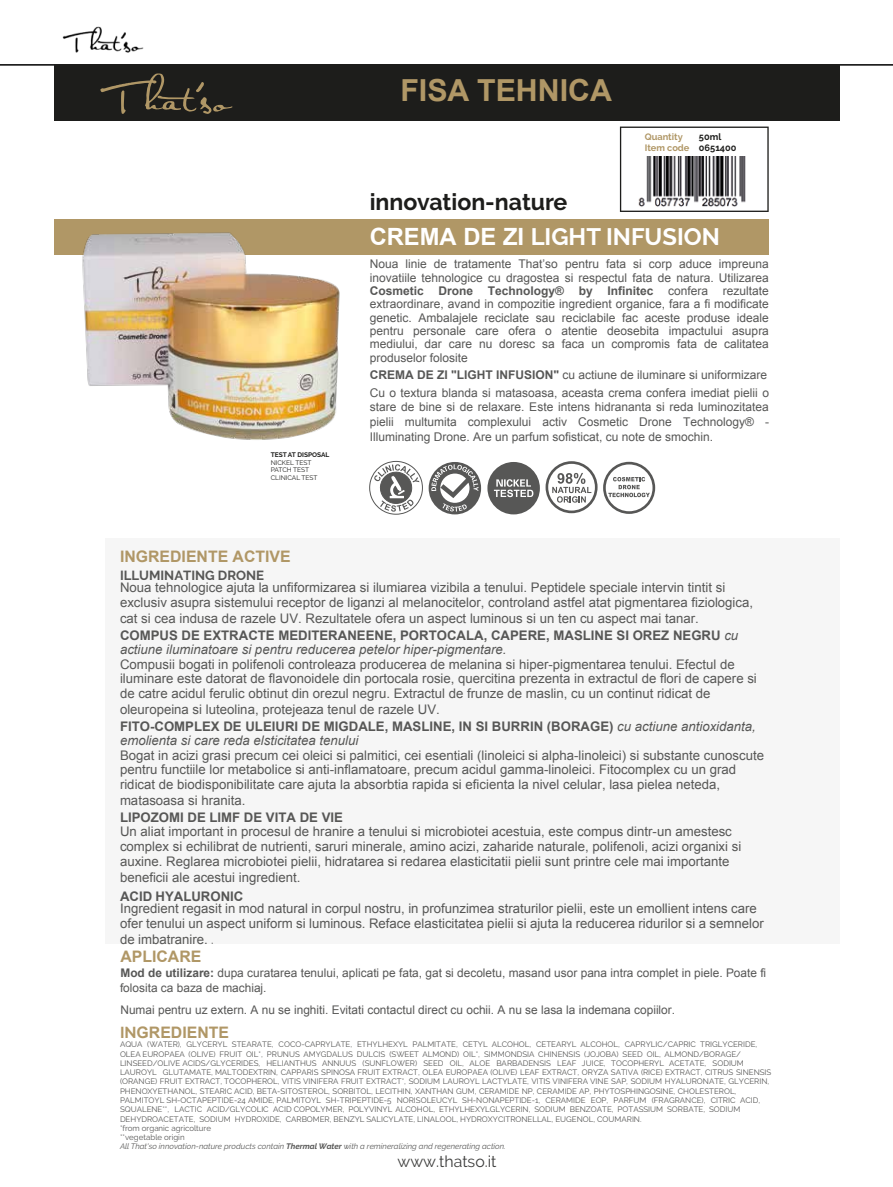
<style>
.page{position:relative;width:893px;height:1187px;background:#fff}
.page>*{position:absolute;margin:0;border:0;box-sizing:border-box;transform-origin:0 0}
.t1{font:700 30.3px "Arial";color:#b09766}
.t2{font:700 23.7px "Raleway";color:#fff}
.t3{font:700 23.1px "Raleway";color:#1d1d1b}
.t4{font:700 15.9px "Arial";color:#b09766}
.t5{font:15.9px "Raleway";color:#3c3c3b}
.t6{font:13.2px/14.5px "Arial";color:#575756}
.t7{font:700 13.2px/16.5px "Arial";color:#575756}
.t8{font:italic 13.2px "Arial";color:#575756}
.t9{font:700 13.2px "Raleway";color:#575756}
.t10{font:12px/13.4px "Arial";color:#575756;text-align:justify}
.t11{font:11.85px/14.2px "Arial";color:#575756}
.t12{font:700 9.3px/11.1px "Raleway";color:#b09766}
.t13{font:700 9.3px/11.1px "Raleway";color:#1d1d1b}
.t14{font:7.95px/9.3px "Raleway";color:#575756}
.t15{font:6.6px/7.9px "Raleway";color:#1d1d1b}
.t16{font:700 6.6px "Raleway";color:#1d1d1b}
.s1{font-family:"Arial"}
.s2{font-weight:700}
.s3{font-style:italic}
.s4{font-weight:400}
.s5{font-weight:400;font-style:italic}
.s6{font-family:"Raleway"}
.s7{font-weight:700;font-style:italic}
</style>
<div class="page">
<img style="left:62px;top:26px;width:82px;height:27px">
<hr style="left:0;top:64px;width:893px;height:2px;background:#000">
<div style="left:54px;top:220px;width:715px;height:35px;background:#b09766"></div>
<svg style="left:620px;top:126px;width:149px;height:86px"></svg>
<div style="left:54px;top:65px;width:786px;height:56px;background:#1d1d1b"></div>
<svg style="left:100px;top:73px;width:132px;height:41px"></svg>
<div style="left:106px;top:538px;width:734px;height:405px;background:#f6f6f6"></div>
<img style="left:637px;top:157px;width:115px;height:50px">
<img style="left:54px;top:219px;width:342px;height:221px">
<svg style="left:487px;top:462px;width:53px;height:52px"></svg>
<svg style="left:429px;top:462px;width:52px;height:52px"></svg>
<svg style="left:546px;top:461px;width:109px;height:53px"></svg>
<svg style="left:369px;top:460px;width:54px;height:55px"></svg>
<h1 class="t1" style="left:400px;top:70px;width:213px">FISA TEHNICA</h1>
<p class="t12" style="left:645px;top:131px;width:46px">Quantity<br>Item code</p>
<p class="t13" style="left:699px;top:131px;width:39px">50ml<br>0651400</p>
<p class="t16" style="left:271px;top:450px;width:60px">TEST AT DISPOSAL</p>
<p class="t15" style="left:271px;top:458px;width:48px">NICKEL TEST<br>PATCH TEST<br>CLINICAL TEST</p>
<h3 class="t3" style="left:370px;top:188px;width:199px">innovation-nature</h3>
<h2 class="t2" style="left:370px;top:223px;width:352px"><span class="s1">CREMA DE ZI</span> LIGHT INFUSION</h2>
<p class="t10" style="left:370px;top:258px;width:401px">Noua linie de tratamente That’so pentru fata si corp aduce impreuna inovatiile tehnologice cu dragostea si respectul fata de natura. Utilizarea <span class="s2">Cosmetic Drone Technology® by Infinitec</span> confera rezultate extraordinare, avand in compozitie ingredient organice, fara a fi modificate genetic. Ambalajele reciclate sau reciclabile fac aceste produse ideale pentru personale care ofera o atentie deosebita impactului asupra mediului, dar care nu doresc sa faca un compromis fata de calitatea produselor folosite</p>
<p class="t10" style="left:370px;top:366px;width:401px;line-height:17.2px"><span class="s2">CREMA DE ZI "LIGHT INFUSION"</span> cu actiune de iluminare si uniformizare<br>Cu o textura blanda si matasoasa, aceasta crema confera imediat pielii o</p>
<p class="t10" style="left:370px;top:400px;width:401px;line-height:14.7px">stare de bine si de relaxare. Este intens hidrananta si reda luminozitatea pielii multumita complexului activ Cosmetic Drone Technology® - Illuminating Drone. Are un parfum sofisticat, cu note de smochin.</p>
<p class="t4" style="left:120px;top:546px;width:172px">INGREDIENTE ACTIVE</p>
<p class="t9" style="left:120px;top:567px;width:146px">ILLUMINATING DRONE</p>
<p class="t6" style="left:120px;top:580px;width:635px">Noua tehnologice ajuta la unfiformizarea si ilumiarea vizibila a tenului. Peptidele speciale intervin tintit si exclusiv asupra sistemului receptor de liganzi al melanocitelor, controland astfel atat pigmentarea fiziologica,</p>
<p class="t6" style="left:120px;top:610px;width:620px;line-height:16.5px">cat si cea indusa de razele UV. Rezultatele ofera un aspect luminous si un ten cu aspect mai tanar.<br><span class="s2">COMPUS DE EXTRACTE MEDITERANEENE, PORTOCALA, CAPERE, MASLINE SI OREZ NEGRU</span> <span class="s3">cu</span></p>
<p class="t8" style="left:120px;top:641px;width:388px">actiune iluminatoare si pentru reducerea petelor hiper-pigmentare.</p>
<p class="t6" style="left:120px;top:657px;width:638px">Compusii bogati in polifenoli controleaza producerea de melanina si hiper-pigmentarea tenului. Efectul de iluminare este datorat de flavonoidele din portocala rosie, quercitina prezenta in extractul de flori de capere si de catre acidul ferulic obtinut din orezul negru. Extractul de frunze de maslin, cu un continut ridicat de</p>
<p class="t7" style="left:120px;top:701px;width:637px"><span class="s4">oleuropeina si luteolina, protejeaza tenul de razele UV.<br></span>FITO-COMPLEX DE ULEIURI DE MIGDALE, MASLINE, IN SI BURRIN (BORAGE) <span class="s5">cu actiune antioxidanta,</span></p>
<p class="t8" style="left:120px;top:732px;width:240px">emolienta si care reda elsticitatea tenului</p>
<p class="t6" style="left:120px;top:748px;width:646px">Bogat in acizi grasi precum cei oleici si palmitici, cei esentiali (linoleici si alpha-linoleici) si substante cunoscute pentru functiile lor metabolice si anti-inflamatoare, precum acidul gamma-linoleici. Fitocomplex cu un grad ridicat de biodisponibilitate care ajuta la absorbtia rapida si eficienta la nivel celular, lasa pielea neteda,</p>
<p class="t6" style="left:120px;top:793px;width:127px">matasoasa si hranita.</p>
<p class="t7" style="left:120px;top:809px;width:224px">LIPOZOMI DE LIMF DE VITA DE VIE</p>
<p class="t6" style="left:120px;top:824px;width:623px">Un aliat important in procesul de hranire a tenului si microbiotei acestuia, este compus dintr-un amestesc complex si echilibrat de nutrienti, saruri minerale, amino acizi, zaharide naturale, polifenoli, acizi organixi si auxine. Reglarea microbiotei pielii, hidratarea si redarea elasticitatii pielii sunt printre cele mai importante</p>
<p class="t6" style="left:120px;top:870px;width:182px">beneficii ale acestui ingredient.</p>
<p class="t7" style="left:120px;top:888px;width:125px">ACID HYALURONIC</p>
<p class="t6" style="left:120px;top:901px;width:645px">Ingredient regasit in mod natural in corpul nostru, in profunzimea straturilor pielii, este un emollient intens care ofer tenului un aspect uniform si luminous. Reface elasticitatea pielii si ajuta la reducerea ridurilor si a semnelor</p>
<p class="t6" style="left:120px;top:932px;width:95px">de imbatranire. <span class="s6">.</span></p>
<p class="t4" style="left:120px;top:946px;width:82px">APLICARE</p>
<p class="t11" style="left:120px;top:966px;width:648px"><span class="s2">Mod de utilizare:</span> dupa curatarea tenului, aplicati pe fata, gat si decoletu, masand usor pana intra complet in piele. Poate fi folosita ca baza de machiaj.</p>
<p class="t11" style="left:120px;top:1002px;width:556px">Numai pentru uz extern. A nu se inghiti. Evitati contactul direct cu ochii. A nu se lasa la indemana copiilor.</p>
<p class="t4" style="left:120px;top:1021px;width:111px"><span class="s6">IN</span>GREDIENTE</p>
<p class="t14" style="left:120px;top:1039px;width:653px">AQUA (WATER), GLYCERYL STEARATE, COCO-CAPRYLATE, ETHYLHEXYL PALMITATE, CETYL ALCOHOL, CETEARYL ALCOHOL, CAPRYLIC/CAPRIC TRIGLYCERIDE, OLEA EUROPAEA (OLIVE) FRUIT OIL*, PRUNUS AMYGDALUS DULCIS (SWEET ALMOND) OIL*, SIMMONDSIA CHINENSIS (JOJOBA) SEED OIL, ALMOND/BORAGE/ LINSEED/OLIVE ACIDS/GLYCERIDES, HELIANTHUS ANNUUS (SUNFLOWER) SEED OIL, ALOE BARBADENSIS LEAF JUICE, TOCOPHERYL ACETATE, SODIUM LAUROYL GLUTAMATE, MALTODEXTRIN, CAPPARIS SPINOSA FRUIT EXTRACT, OLEA EUROPAEA (OLIVE) LEAF EXTRACT, ORYZA SATIVA (RICE) EXTRACT, CITRUS SINENSIS (ORANGE) FRUIT EXTRACT, TOCOPHEROL, VITIS VINIFERA FRUIT EXTRACT*, SODIUM LAUROYL LACTYLATE, VITIS VINIFERA VINE SAP, SODIUM HYALURONATE, GLYCERIN, PHENOXYETHANOL, STEARIC ACID, BETA-SITOSTEROL, SORBITOL, LECITHIN, XANTHAN GUM, CERAMIDE NP, CERAMIDE AP, PHYTOSPHINGOSINE, CHOLESTEROL, PALMITOYL SH-OCTAPEPTIDE-24 AMIDE, PALMITOYL SH-TRIPEPTIDE-5 NORISOLEUCYL SH-NONAPEPTIDE-1, CERAMIDE EOP, PARFUM (FRAGRANCE), CITRIC ACID, SQUALENE**, LACTIC ACID/GLYCOLIC ACID COPOLYMER, POLYVINYL ALCOHOL, ETHYLHEXYLGLYCERIN, SODIUM BENZOATE, POTASSIUM SORBATE, SODIUM DEHYDROACETATE, SODIUM HYDROXIDE, CARBOMER, BENZYL SALICYLATE, LINALOOL, HYDROXYCITRONELLAL, EUGENOL, COUMARIN.<br>*from organic agricolture<br>**vegetable origin<br><span class="s3">All That'so innovation-nature products contain</span> <span class="s7">Thermal Water</span> <span class="s3">with a remineralizing and regenerating action.</span></p>
<p class="t5" style="left:398px;top:1152px;width:100px">www.thatso.it</p>
</div>
